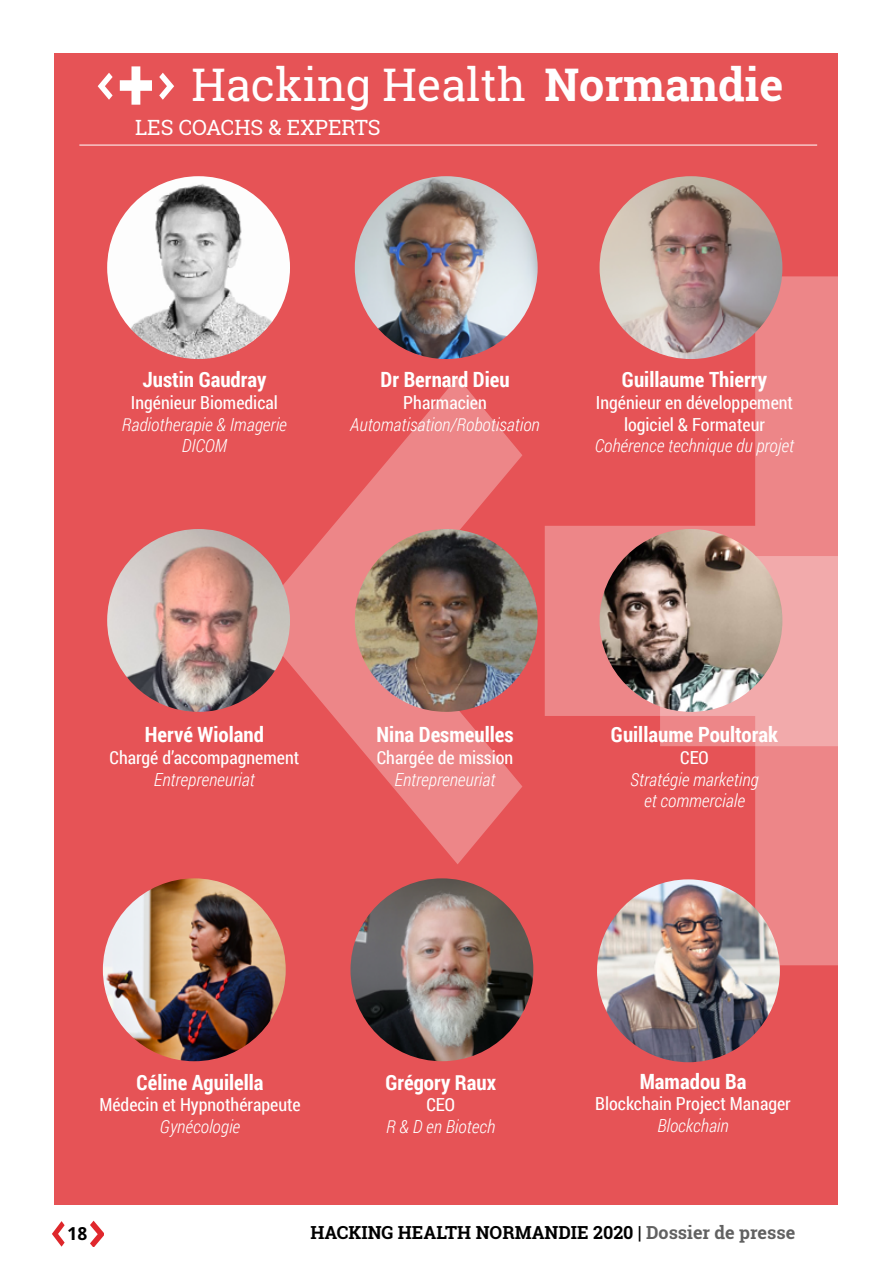
<style>
.page{position:relative;width:893px;height:1263px;background:#fff}
.page>*{position:absolute;margin:0;border:0;box-sizing:border-box;transform-origin:0 0}
.t1{font:45px "Roboto Slab";color:#fff}
.t2{font:700 21px "Roboto Condensed";color:#fff}
.t3{font:21px "Roboto Slab";color:#fff}
.t4{font:italic 300 18px/21.6px "Roboto Condensed";color:#fff;text-align:center}
.t5{font:18px/21.6px "Roboto Condensed";color:#fff;text-align:center}
.t6{font:700 18px "Roboto Slab";color:#000}
.t7{font:700 18px "Noto Sans";color:#000}
.s1{font-weight:700}
.s2{color:#616161}
</style>
<div class="page">
<svg style="left:52px;top:1221px;width:13px;height:26px"></svg>
<svg style="left:90px;top:1221px;width:13px;height:25px"></svg>
<div style="left:54px;top:54px;width:784px;height:1151px;background:#e65356"></div>
<svg style="left:159px;top:73px;width:15px;height:27px"></svg>
<svg style="left:98px;top:73px;width:15px;height:27px"></svg>
<svg style="left:120px;top:66px;width:32px;height:39px"></svg>
<hr style="left:79px;top:145px;width:738px;height:1px;background:#fff">
<svg style="left:255px;top:377px;width:267px;height:487px"></svg>
<svg style="left:545px;top:276px;width:293px;height:685px"></svg>
<img style="left:107px;top:176px;width:183px;height:183px;border-radius:91px">
<img style="left:355px;top:176px;width:183px;height:183px;border-radius:91px">
<img style="left:600px;top:176px;width:182px;height:183px;border-radius:91px">
<img style="left:107px;top:529px;width:183px;height:183px;border-radius:91px">
<img style="left:355px;top:529px;width:183px;height:183px;border-radius:91px">
<img style="left:103px;top:878px;width:183px;height:183px;border-radius:91px">
<img style="left:350px;top:878px;width:183px;height:183px;border-radius:91px">
<svg style="left:660px;top:307px;width:178px;height:687px"></svg>
<img style="left:597px;top:879px;width:183px;height:183px;border-radius:91px">
<img style="left:600px;top:529px;width:182px;height:183px;border-radius:91px">
<h1 class="t1" style="left:191px;top:54px;width:593px">Hacking Health <span class="s1">Normandie</span></h1>
<p class="t3" style="left:135px;top:113px;width:247px">LES COACHS &amp; EXPERTS</p>
<p class="t2" style="left:142px;top:365px;width:125px">Justin Gaudray</p>
<p class="t5" style="left:131px;top:391px;width:149px">Ingénieur Biomedical</p>
<p class="t4" style="left:122px;top:413px;width:167px">Radiotherapie &amp; Imagerie<br>DICOM</p>
<p class="t2" style="left:381px;top:365px;width:131px">Dr Bernard Dieu</p>
<p class="t5" style="left:403px;top:391px;width:85px">Pharmacien</p>
<p class="t4" style="left:350px;top:413px;width:191px">Automatisation/Robotisation</p>
<p class="t2" style="left:622px;top:365px;width:147px">Guillaume Thierry</p>
<p class="t5" style="left:596px;top:391px;width:199px">Ingénieur en développement logiciel &amp; Formateur</p>
<p class="t4" style="left:595px;top:434px;width:201px">Cohérence technique du projet</p>
<p class="t2" style="left:145px;top:720px;width:120px">Hervé Wioland</p>
<p class="t5" style="left:110px;top:746px;width:191px">Chargé d’accompagnement</p>
<p class="t4" style="left:154px;top:768px;width:102px">Entrepreneuriat</p>
<p class="t2" style="left:377px;top:720px;width:139px">Nina Desmeulles</p>
<p class="t5" style="left:377px;top:746px;width:138px">Chargée de mission</p>
<p class="t4" style="left:395px;top:768px;width:102px">Entrepreneuriat</p>
<p class="t2" style="left:611px;top:720px;width:169px">Guillaume Poultorak</p>
<p class="t5" style="left:680px;top:746px;width:30px">CEO</p>
<p class="t4" style="left:630px;top:768px;width:130px">Stratégie marketing et commerciale</p>
<p class="t2" style="left:137px;top:1067px;width:129px">Céline Aguilella</p>
<p class="t5" style="left:99px;top:1093px;width:203px">Médecin et Hypnothérapeute</p>
<p class="t4" style="left:160px;top:1115px;width:82px">Gynécologie</p>
<p class="t2" style="left:385px;top:1067px;width:112px">Grégory Raux</p>
<p class="t5" style="left:426px;top:1093px;width:30px">CEO</p>
<p class="t4" style="left:386px;top:1115px;width:110px">R &amp; D en Biotech</p>
<p class="t2" style="left:640px;top:1066px;width:108px">Mamadou Ba</p>
<p class="t5" style="left:595px;top:1092px;width:197px">Blockchain Project Manager</p>
<p class="t4" style="left:657px;top:1114px;width:73px">Blockchain</p>
<p class="t7" style="left:67px;top:1221px;width:21px">18</p>
<p class="t6" style="left:310px;top:1220px;width:486px">HACKING HEALTH NORMANDIE 2020 | <span class="s2">Dossier de presse</span></p>
</div>
